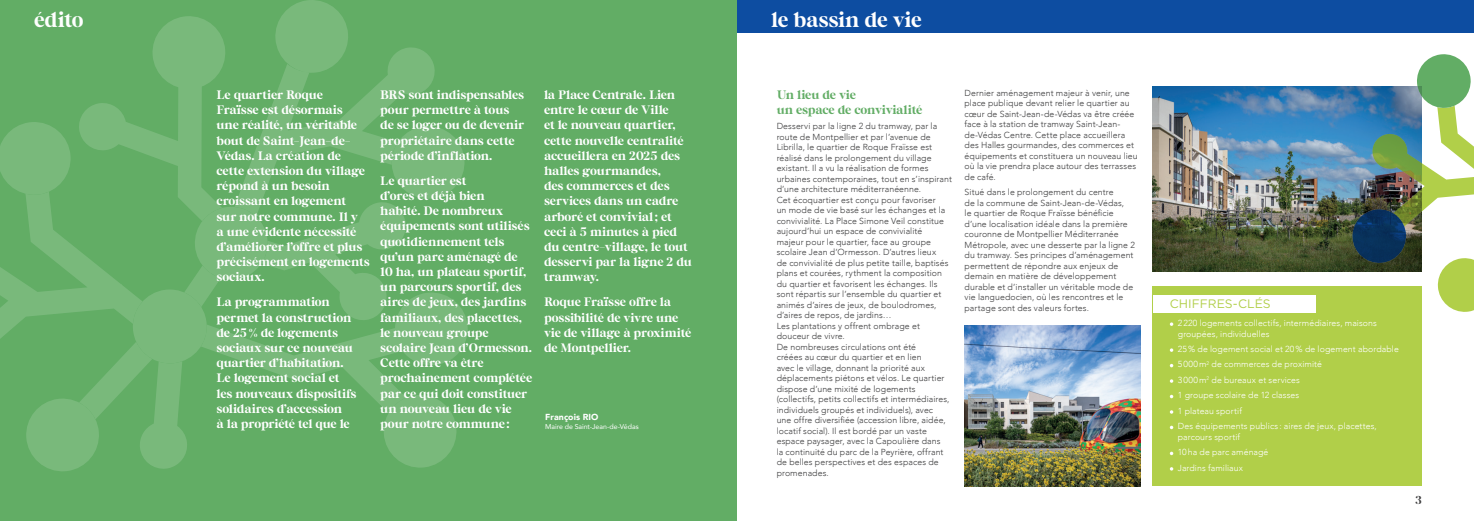
<style>
.page{position:relative;width:1474px;height:521px;background:#fff}
.page>*{position:absolute;margin:0;border:0;box-sizing:border-box;transform-origin:0 0}
.t1{font:700 21px "Bastia";letter-spacing:-.015em;color:#fff}
.chapo{font:700 12.25px/15.1px "Bastia";letter-spacing:-.01em;color:#fff}
.sous_titre{font:700 12.25px/14.7px "Bastia";letter-spacing:-.015em;color:#62ad65}
.sous_titre-2{font:12.25px "Gotham";letter-spacing:.005em;color:#b1cf49}
.t2{font:700 11.38px "Bastia";color:#3e3e3f}
.texte_courant{font:300 8.75px/10.5px "Avenir";letter-spacing:.01em;color:#3e3e3f}
.texte_courant-2{font:300 8.75px/10.5px "Avenir";letter-spacing:.01em;color:#fff}
.t3{font:900 8.75px "Avenir";letter-spacing:.01em;color:#fff}
.t4{font:7px "Avenir";letter-spacing:-.005em;color:#fff}
</style>
<div class="page">
<img style="left:1152px;top:87px;width:199px;height:185px">
<div style="left:0;top:0;width:737px;height:521px;background:#62ad65"></div>
<div style="left:737px;top:0;width:736px;height:33px;background:#0d4da1"></div>
<div style="left:1152px;top:286px;width:269px;height:200px;background:#b1cf49"></div>
<div style="left:1152px;top:295px;width:163px;height:17px;background:#fff"></div>
<svg style="left:1169px;top:322px;width:4px;height:4px"></svg>
<svg style="left:1169px;top:348px;width:4px;height:4px"></svg>
<svg style="left:1169px;top:379px;width:4px;height:4px"></svg>
<svg style="left:1169px;top:410px;width:4px;height:4px"></svg>
<svg style="left:1169px;top:467px;width:4px;height:4px"></svg>
<svg style="left:0;top:0;width:465px;height:471px"></svg>
<img style="left:964px;top:325px;width:176px;height:161px">
<img style="left:1351px;top:54px;width:122px;height:259px">
<p class="t1" style="left:34px;top:6px;width:51px">édito</p>
<p class="chapo" style="left:216px;top:88px;width:155px">Le quartier Roque<br>Fraïsse est désormais<br>une réalité, un véritable bout de Saint-Jean-de-<br>Védas. La création de cette extension du village répond à un besoin croissant en logement<br>sur notre commune. Il y<br>a une évidente nécessité d’améliorer l’offre et plus précisément en logements sociaux.</p>
<p class="chapo" style="left:216px;top:295px;width:142px">La programmation permet la construction de 25% de logements sociaux sur ce nouveau quartier d’habitation.<br>Le logement social et les nouveaux dispositifs solidaires d’accession<br>à la propriété tel que le</p>
<p class="chapo" style="left:380px;top:88px;width:146px">BRS sont indispensables pour permettre à tous de se loger ou de devenir propriétaire dans cette période d’inflation.</p>
<p class="chapo" style="left:380px;top:174px;width:153px">Le quartier est<br>d’ores et déjà bien<br>habité. De nombreux équipements sont utilisés quotidiennement tels qu’un parc aménagé de<br>10 ha, un plateau sportif, un parcours sportif, des aires de jeux, des jardins familiaux, des placettes, le nouveau groupe scolaire Jean d’Ormesson.<br>Cette offre va être prochainement complétée par ce qui doit constituer un nouveau lieu de vie pour notre commune:</p>
<p class="chapo" style="left:544px;top:88px;width:149px">la Place Centrale. Lien entre le cœur de Ville<br>et le nouveau quartier, cette nouvelle centralité accueillera en 2025 des halles gourmandes,<br>des commerces et des services dans un cadre arboré et convivial; et ceci à 5 minutes à pied du centre-village, le tout desservi par la ligne 2 du tramway.</p>
<p class="chapo" style="left:544px;top:295px;width:149px">Roque Fraïsse offre la possibilité de vivre une vie de village à proximité de Montpellier.</p>
<p class="t3" style="left:545px;top:409px;width:55px">François RIO</p>
<p class="t4" style="left:545px;top:421px;width:95px">Maire de Saint-Jean-de-Védas</p>
<p class="t1" style="left:771px;top:6px;width:152px">le bassin de vie</p>
<p class="sous_titre" style="left:776px;top:88px;width:147px">Un lieu de vie<br>un espace de convivialité</p>
<p class="texte_courant" style="left:776px;top:121px;width:177px">Desservi par la ligne 2 du tramway, par la route de Montpellier et par l’avenue de Librilla, le quartier de Roque Fraïsse est réalisé dans le prolongement du village existant. Il a vu la réalisation de formes urbaines contemporaines, tout en s’inspirant d’une architecture méditerranéenne.<br>Cet écoquartier est conçu pour favoriser<br>un mode de vie basé sur les échanges et la convivialité. La Place Simone Veil constitue aujourd’hui un espace de convivialité<br>majeur pour le quartier, face au groupe scolaire Jean d’Ormesson. D’autres lieux<br>de convivialité de plus petite taille, baptisés plans et courées, rythment la composition du quartier et favorisent les échanges. Ils sont répartis sur l’ensemble du quartier et animés d’aires de jeux, de boulodromes, d’aires de repos, de jardins…<br>Les plantations y offrent ombrage et douceur de vivre.<br>De nombreuses circulations ont été<br>créées au cœur du quartier et en lien<br>avec le village, donnant la priorité aux déplacements piétons et vélos. Le quartier dispose d’une mixité de logements (collectifs, petits collectifs et intermédiaires, individuels groupés et individuels), avec<br>une offre diversifiée (accession libre, aidée, locatif social). Il est bordé par un vaste espace paysager, avec la Capoulière dans<br>la continuité du parc de la Peyrière, offrant de belles perspectives et des espaces de promenades.</p>
<p class="texte_courant" style="left:964px;top:87px;width:175px">Dernier aménagement majeur à venir, une place publique devant relier le quartier au cœur de Saint-Jean-de-Védas va être créée face à la station de tramway Saint-Jean&shy;de-Védas Centre. Cette place accueillera des Halles gourmandes, des commerces et équipements et constituera un nouveau lieu où la vie prendra place autour des terrasses de café.</p>
<p class="texte_courant" style="left:964px;top:187px;width:172px">Situé dans le prolongement du centre<br>de la commune de Saint-Jean-de-Védas,<br>le quartier de Roque Fraïsse bénéficie d’une localisation idéale dans la première couronne de Montpellier Méditerranée Métropole, avec une desserte par la ligne 2 du tramway. Ses principes d’aménagement permettent de répondre aux enjeux de demain en matière de développement durable et d’installer un véritable mode de vie languedocien, où les rencontres et le partage sont des valeurs fortes.</p>
<p class="sous_titre-2" style="left:1169px;top:296px;width:102px">CHIFFRES-CLÉS</p>
<p class="texte_courant-2" style="left:1177px;top:318px;width:201px">2220 logements collectifs, intermédiaires, maisons groupées, individuelles</p>
<p class="texte_courant-2" style="left:1177px;top:344px;width:222px">25% de logement social et 20% de logement abordable</p>
<p class="texte_courant-2" style="left:1177px;top:359px;width:146px">5000m<sup>2</sup> de commerces de proximité</p>
<p class="texte_courant-2" style="left:1177px;top:375px;width:124px">3000m<sup>2</sup> de bureaux et services</p>
<p class="texte_courant-2" style="left:1177px;top:390px;width:123px">1 groupe scolaire de 12 classes</p>
<p class="texte_courant-2" style="left:1177px;top:405px;width:66px">1 plateau sportif</p>
<p class="texte_courant-2" style="left:1177px;top:421px;width:200px">Des équipements publics : aires de jeux, placettes, parcours sportif</p>
<p class="texte_courant-2" style="left:1177px;top:447px;width:92px">10ha de parc aménagé</p>
<p class="texte_courant-2" style="left:1177px;top:462px;width:67px">Jardins familiaux</p>
<h3 class="t2" style="left:1415px;top:493px;width:8px">3</h3>
</div>
